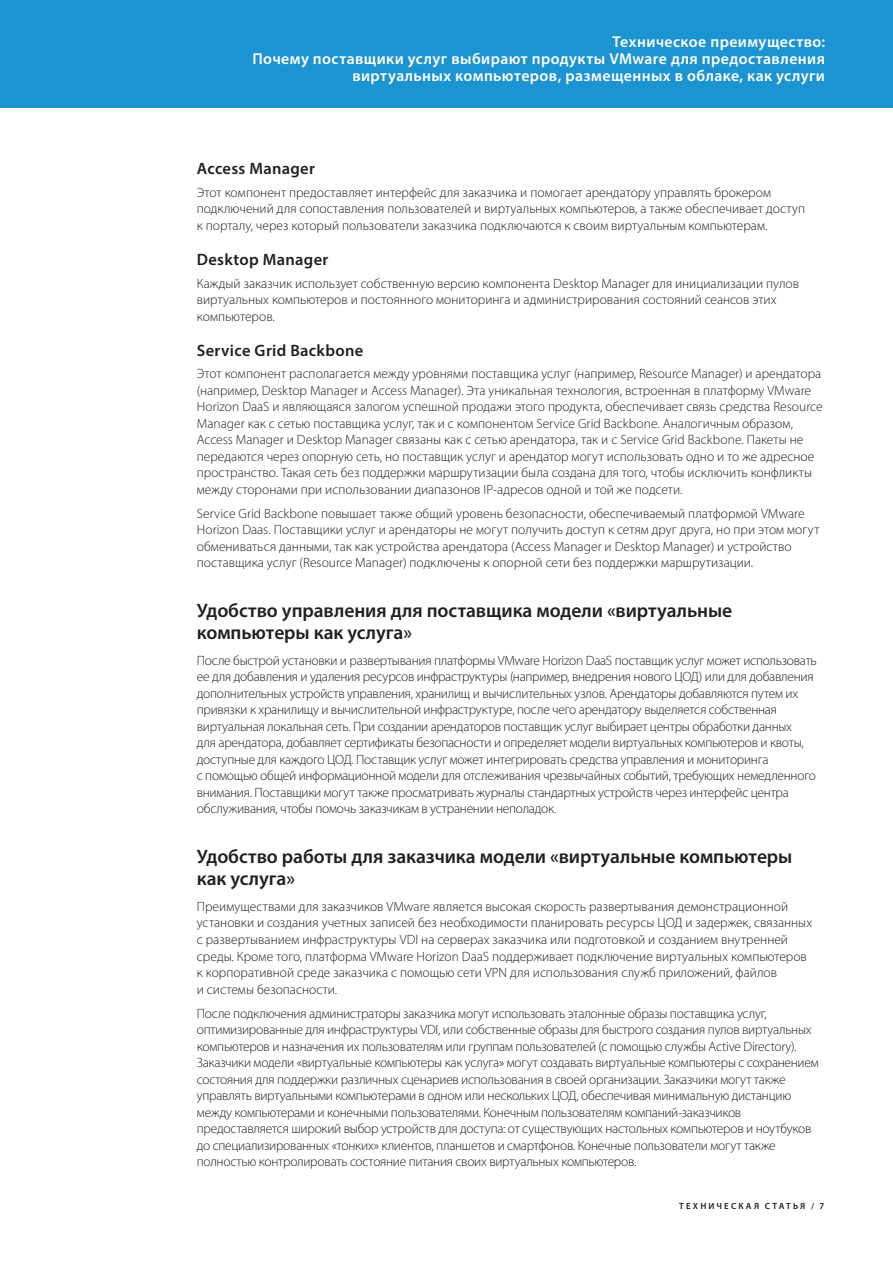
<style>
.page{position:relative;width:893px;height:1263px;background:#fff}
.page>*{position:absolute;margin:0;border:0;box-sizing:border-box;transform-origin:0 0}
._3_Main_Body_Head{font:600 19.5px/22.5px "Myriad Pro";letter-spacing:-.005em;color:#231f20}
._4a_Subhead_1{font:600 16.5px "Myriad Pro";letter-spacing:.02em;color:#231f20}
.t1{font:600 15.75px/17.2px "Myriad Pro";letter-spacing:.025em;color:#fff;text-align:right}
._5a_Body{font:300 13.5px/16.5px "Myriad Pro";letter-spacing:-.01em;color:#231f20}
.t2{font:600 9px "Myriad Pro";letter-spacing:.235em;color:#231f20}
</style>
<div class="page">
<div style="left:0;top:0;width:893px;height:108px;background:#1c94d2"></div>
<p class="t1" style="left:252px;top:32px;width:574px">Техническое преимущество:<br>Почему поставщики услуг выбирают продукты VMware для предоставления виртуальных компьютеров, размещенных в облаке, как услуги</p>
<p class="_4a_Subhead_1" style="left:197px;top:158px;width:120px">Access Manager</p>
<p class="_5a_Body" style="left:197px;top:184px;width:610px">Этот компонент предоставляет интерфейс для заказчика и помогает арендатору управлять брокером подключений для сопоставления пользователей и виртуальных компьютеров, а также обеспечивает доступ к порталу, через который пользователи заказчика подключаются к своим виртуальным компьютерам.</p>
<p class="_4a_Subhead_1" style="left:197px;top:249px;width:133px">Desktop Manager</p>
<p class="_5a_Body" style="left:197px;top:275px;width:604px">Каждый заказчик использует собственную версию компонента Desktop Manager для инициализации пулов виртуальных компьютеров и постоянного мониторинга и администрирования состояний сеансов этих компьютеров.</p>
<p class="_4a_Subhead_1" style="left:197px;top:340px;width:168px">Service Grid Backbone</p>
<p class="_5a_Body" style="left:197px;top:366px;width:627px">Этот компонент располагается между уровнями поставщика услуг (например, Resource Manager) и арендатора (например, Desktop Manager и Access Manager). Эта уникальная технология, встроенная в платформу VMware Horizon DaaS и являющаяся залогом успешной продажи этого продукта, обеспечивает связь средства Resource Manager как с сетью поставщика услуг, так и с компонентом Service Grid Backbone. Аналогичным образом, Access Manager и Desktop Manager связаны как с сетью арендатора, так и с Service Grid Backbone. Пакеты не передаются через опорную сеть, но поставщик услуг и арендатор могут использовать одно и то же адресное пространство. Такая сеть без поддержки маршрутизации была создана для того, чтобы исключить конфликты между сторонами при использовании диапазонов IP-адресов одной и той же подсети.</p>
<p class="_5a_Body" style="left:197px;top:505px;width:624px">Service Grid Backbone повышает также общий уровень безопасности, обеспечиваемый платформой VMware Horizon Daas. Поставщики услуг и арендаторы не могут получить доступ к сетям друг друга, но при этом могут обмениваться данными, так как устройства арендатора (Access Manager и Desktop Manager) и устройство поставщика услуг (Resource Manager) подключены к опорной сети без поддержки маршрутизации.</p>
<p class="_3_Main_Body_Head" style="left:197px;top:599px;width:537px">Удобство управления для поставщика модели «виртуальные компьютеры как услуга»</p>
<p class="_5a_Body" style="left:197px;top:652px;width:621px">После быстрой установки и развертывания платформы VMware Horizon DaaS поставщик услуг может использовать ее для добавления и удаления ресурсов инфраструктуры (например, внедрения нового ЦОД) или для добавления дополнительных устройств управления, хранилищ и вычислительных узлов. Арендаторы добавляются путем их привязки к хранилищу и вычислительной инфраструктуре, после чего арендатору выделяется собственная виртуальная локальная сеть. При создании арендаторов поставщик услуг выбирает центры обработки данных<br>для арендатора, добавляет сертификаты безопасности и определяет модели виртуальных компьютеров и квоты, доступные для каждого ЦОД. Поставщик услуг может интегрировать средства управления и мониторинга<br>с помощью общей информационной модели для отслеживания чрезвычайных событий, требующих немедленного внимания. Поставщики могут также просматривать журналы стандартных устройств через интерфейс центра обслуживания, чтобы помочь заказчикам в устранении неполадок.</p>
<p class="_3_Main_Body_Head" style="left:197px;top:845px;width:597px">Удобство работы для заказчика модели «виртуальные компьютеры как услуга»</p>
<p class="_5a_Body" style="left:197px;top:898px;width:617px">Преимуществами для заказчиков VMware является высокая скорость развертывания демонстрационной установки и создания учетных записей без необходимости планировать ресурсы ЦОД и задержек, связанных с развертыванием инфраструктуры VDI на серверах заказчика или подготовкой и созданием внутренней среды. Кроме того, платформа VMware Horizon DaaS поддерживает подключение виртуальных компьютеров к корпоративной среде заказчика с помощью сети VPN для использования служб приложений, файлов<br>и системы безопасности.</p>
<p class="_5a_Body" style="left:197px;top:1005px;width:623px">После подключения администраторы заказчика могут использовать эталонные образы поставщика услуг, оптимизированные для инфраструктуры VDI, или собственные образы для быстрого создания пулов виртуальных компьютеров и назначения их пользователям или группам пользователей (с помощью службы Active Directory).<br>Заказчики модели «виртуальные компьютеры как услуга» могут создавать виртуальные компьютеры с сохранением состояния для поддержки различных сценариев использования в своей организации. Заказчики могут также управлять виртуальными компьютерами в одном или нескольких ЦОД, обеспечивая минимальную дистанцию между компьютерами и конечными пользователями. Конечным пользователям компаний-заказчиков предоставляется широкий выбор устройств для доступа: от существующих настольных компьютеров и ноутбуков до специализированных «тонких» клиентов, планшетов и смартфонов. Конечные пользователи могут также полностью контролировать состояние питания своих виртуальных компьютеров.</p>
<p class="t2" style="left:679px;top:1200px;width:147px">ТЕХНИЧЕСКАЯ СТАТЬЯ / 7</p>
</div>
